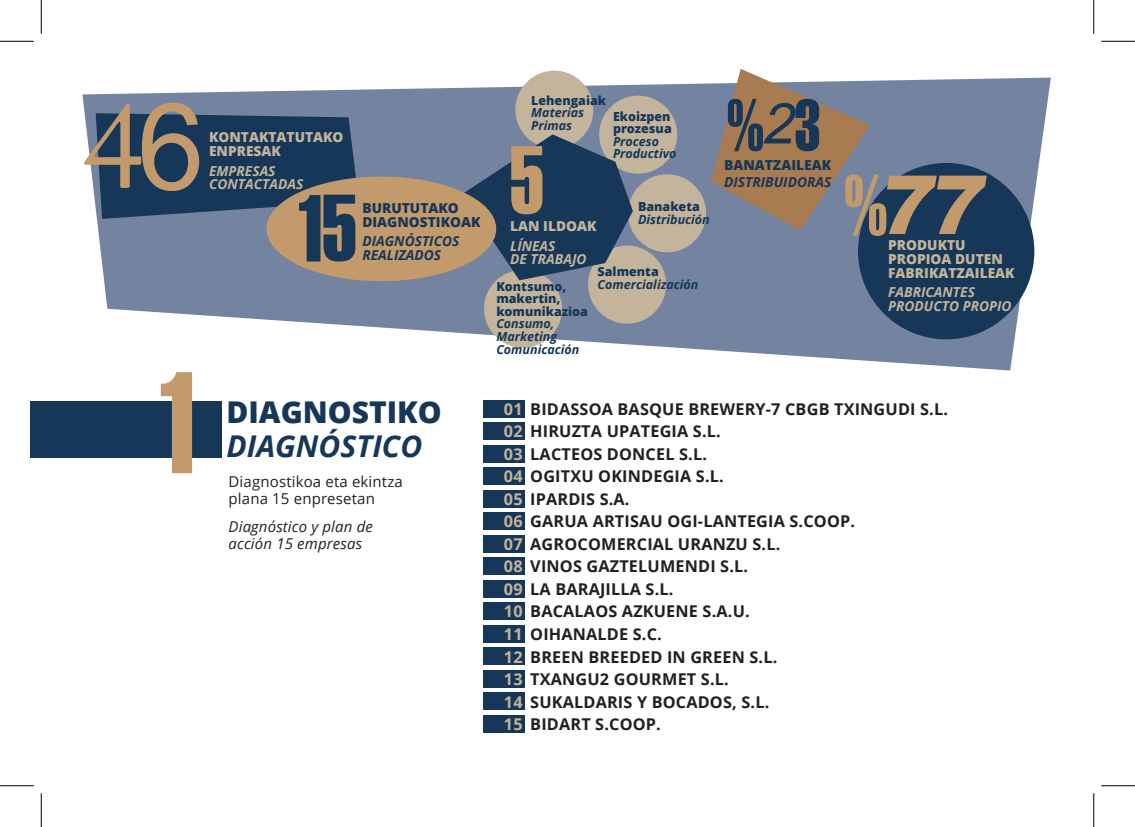
<style>
.page{position:relative;width:1135px;height:827px;background:#fff}
.page>*{position:absolute;margin:0;border:0;box-sizing:border-box;transform-origin:0 0}
.t1{font:112.5px "Sex Pistols";color:#c39a6b}
.t2{font:103.62px "Sex Pistols";color:#c39a6b}
.t3{font:90px "Sex Pistols";color:#c39a6b}
.t4{font:75.38px "Sex Pistols";color:#c39a6b}
.t5{font:73.88px "Sex Pistols";color:#173758;scale:1.04 1}
.t6{font:58px "Sex Pistols";color:#173758}
.t7{font:800 30px "Open Sans";color:#173758}
.t8{font:italic 700 30px "Open Sans";color:#173758}
.t9{font:700 16.25px/22.5px "Open Sans";letter-spacing:.01em;color:#231f20}
.t10{font:700 16.25px/22.5px "Open Sans";letter-spacing:.01em;color:#c3b49b;text-align:justify}
.t11{font:15px/17.5px "Open Sans";letter-spacing:.01em;color:#231f20}
.t12{font:italic 15px/17.5px "Open Sans";letter-spacing:.01em;color:#231f20}
.t13{font:800 13.75px/13.8px "Open Sans";color:#c3b49b}
.t14{font:italic 700 13.75px/13.8px "Open Sans";color:#c3b49b}
.t15{font:italic 700 13.75px/13.8px "Open Sans";color:#173758}
.t16{font:800 13.75px/13.8px "Open Sans";color:#173758}
.t17{font:italic 700 12.5px/12.5px "Open Sans";color:#173758}
.t18{font:800 12.5px/12.5px "Open Sans";color:#173758}
.s1{font-size:67.88px}
</style>
<div class="page">
<svg style="left:82px;top:78px;width:969px;height:292px;fill:#7484a0"></svg>
<div style="left:484px;top:270px;width:78px;height:78px;background:#c3b49b;border-radius:50%"></div>
<div style="left:588px;top:245px;width:78px;height:78px;background:#c3b49b;border-radius:50%"></div>
<div style="left:628px;top:174px;width:78px;height:78px;background:#c3b49b;border-radius:50%"></div>
<div style="left:599px;top:96px;width:78px;height:78px;background:#c3b49b;border-radius:50%"></div>
<div style="left:515px;top:71px;width:78px;height:78px;background:#c3b49b;border-radius:50%"></div>
<svg style="left:462px;top:134px;width:171px;height:146px"></svg>
<svg style="left:96px;top:113px;width:263px;height:106px"></svg>
<svg style="left:711px;top:69px;width:159px;height:161px"></svg>
<div style="left:858px;top:163px;width:176px;height:176px;background:#173758;border-radius:50%"></div>
<div style="left:266px;top:177px;width:230px;height:104px;background:#c39a6b;border-radius:50%"></div>
<div style="left:31px;top:401px;width:191px;height:57px;background:#173758"></div>
<div style="left:483px;top:400px;width:42px;height:17px;background:#173758"></div>
<div style="left:483px;top:422px;width:42px;height:18px;background:#173758"></div>
<div style="left:483px;top:445px;width:42px;height:17px;background:#173758"></div>
<div style="left:483px;top:467px;width:42px;height:18px;background:#173758"></div>
<div style="left:483px;top:490px;width:42px;height:17px;background:#173758"></div>
<div style="left:483px;top:512px;width:42px;height:18px;background:#173758"></div>
<div style="left:483px;top:535px;width:42px;height:17px;background:#173758"></div>
<div style="left:483px;top:557px;width:42px;height:18px;background:#173758"></div>
<div style="left:483px;top:580px;width:42px;height:17px;background:#173758"></div>
<div style="left:483px;top:602px;width:42px;height:18px;background:#173758"></div>
<div style="left:483px;top:625px;width:42px;height:17px;background:#173758"></div>
<div style="left:483px;top:647px;width:42px;height:18px;background:#173758"></div>
<div style="left:483px;top:670px;width:42px;height:17px;background:#173758"></div>
<div style="left:483px;top:692px;width:42px;height:18px;background:#173758"></div>
<div style="left:483px;top:715px;width:42px;height:17px;background:#173758"></div>
<hr style="left:0;top:41px;width:34px;height:1px;background:#000">
<hr style="left:1101px;top:41px;width:34px;height:1px;background:#000">
<hr style="left:0;top:785px;width:34px;height:1px;background:#000">
<hr style="left:1101px;top:785px;width:34px;height:1px;background:#000">
<hr style="left:41px;top:0;width:1px;height:34px;background:#000">
<hr style="left:41px;top:793px;width:1px;height:34px;background:#000">
<hr style="left:1093px;top:0;width:1px;height:34px;background:#000">
<hr style="left:1093px;top:793px;width:1px;height:34px;background:#000">
<h2 class="t2" style="left:84px;top:98px;width:117px">46</h2>
<p class="t13" style="left:209px;top:129px;width:136px">KONTAKTATUTAKO<br>ENPRESAK</p>
<p class="t14" style="left:209px;top:163px;width:96px">EMPRESAS<br>CONTACTADAS</p>
<h3 class="t5" style="left:299px;top:193px;width:56px">15</h3>
<p class="t16" style="left:362px;top:200px;width:120px">BURUTUTAKO<br>DIAGNOSTIKOAK</p>
<p class="t15" style="left:362px;top:234px;width:99px">DIAGNÓSTICOS<br>REALIZADOS</p>
<h1 class="t1" style="left:161px;top:368px;width:34px">1</h1>
<h3 class="t7" style="left:226px;top:389px;width:217px">DIAGNOSTIKO</h3>
<h3 class="t8" style="left:226px;top:425px;width:197px">DIAGNÓSTICO</h3>
<p class="t11" style="left:229px;top:472px;width:176px">Diagnostikoa eta ekintza plana 15 enpresetan</p>
<p class="t12" style="left:229px;top:517px;width:146px">Diagnóstico y plan de acción 15 empresas</p>
<p class="t18" style="left:531px;top:93px;width:76px">Lehengaiak</p>
<p class="t17" style="left:531px;top:106px;width:54px">Materias<br>Primas</p>
<p class="t18" style="left:613px;top:109px;width:60px">Ekoizpen prozesua</p>
<p class="t17" style="left:613px;top:135px;width:65px">Proceso<br>Productivo</p>
<h3 class="t4" style="left:511px;top:144px;width:33px">5</h3>
<p class="t14" style="left:510px;top:238px;width:78px">LÍNEAS<br>DE TRABAJO</p>
<p class="t18" style="left:638px;top:200px;width:63px">Banaketa</p>
<p class="t17" style="left:638px;top:212px;width:73px">Distribución</p>
<p class="t13" style="left:510px;top:218px;width:88px">LAN ILDOAK</p>
<p class="t18" style="left:598px;top:264px;width:63px">Salmenta</p>
<p class="t18" style="left:496px;top:279px;width:72px">Kontsumo,</p>
<p class="t17" style="left:598px;top:277px;width:102px">Comercialización</p>
<p class="t18" style="left:496px;top:292px;width:93px">makertin, komunikazioa</p>
<p class="t17" style="left:496px;top:317px;width:85px">Consumo,<br>Marketing<br>Comunicación</p>
<h3 class="t6" style="left:728px;top:97px;width:93px">%23</h3>
<p class="t15" style="left:724px;top:175px;width:109px">DISTRIBUIDORAS</p>
<p class="t16" style="left:724px;top:157px;width:108px">BANATZAILEAK</p>
<h3 class="t3" style="left:845px;top:163px;width:143px"><span class="s1">%</span>77</h3>
<p class="t13" style="left:888px;top:238px;width:128px">PRODUKTU<br>PROPIOA DUTEN<br>FABRIKATZAILEAK</p>
<p class="t14" style="left:888px;top:285px;width:125px">FABRICANTES<br>PRODUCTO PROPIO</p>
<p class="t10" style="left:504px;top:397px;width:20px">01<br>02<br>03<br>04<br>05<br>06<br>07<br>08<br>09<br>10<br>11<br>12<br>13<br>14<br>15</p>
<p class="t9" style="left:530px;top:397px;width:419px">BIDASSOA BASQUE BREWERY-7 CBGB TXINGUDI S.L.<br>HIRUZTA UPATEGIA S.L.<br>LACTEOS DONCEL S.L.<br>OGITXU OKINDEGIA S.L.<br>IPARDIS S.A.<br>GARUA ARTISAU OGI-LANTEGIA S.COOP.<br>AGROCOMERCIAL URANZU S.L.<br>VINOS GAZTELUMENDI S.L.<br>LA BARAJILLA S.L.<br>BACALAOS AZKUENE S.A.U.<br>OIHANALDE S.C.<br>BREEN BREEDED IN GREEN S.L.<br>TXANGU2 GOURMET S.L.<br>SUKALDARIS Y BOCADOS, S.L.<br>BIDART S.COOP.</p>
</div>
